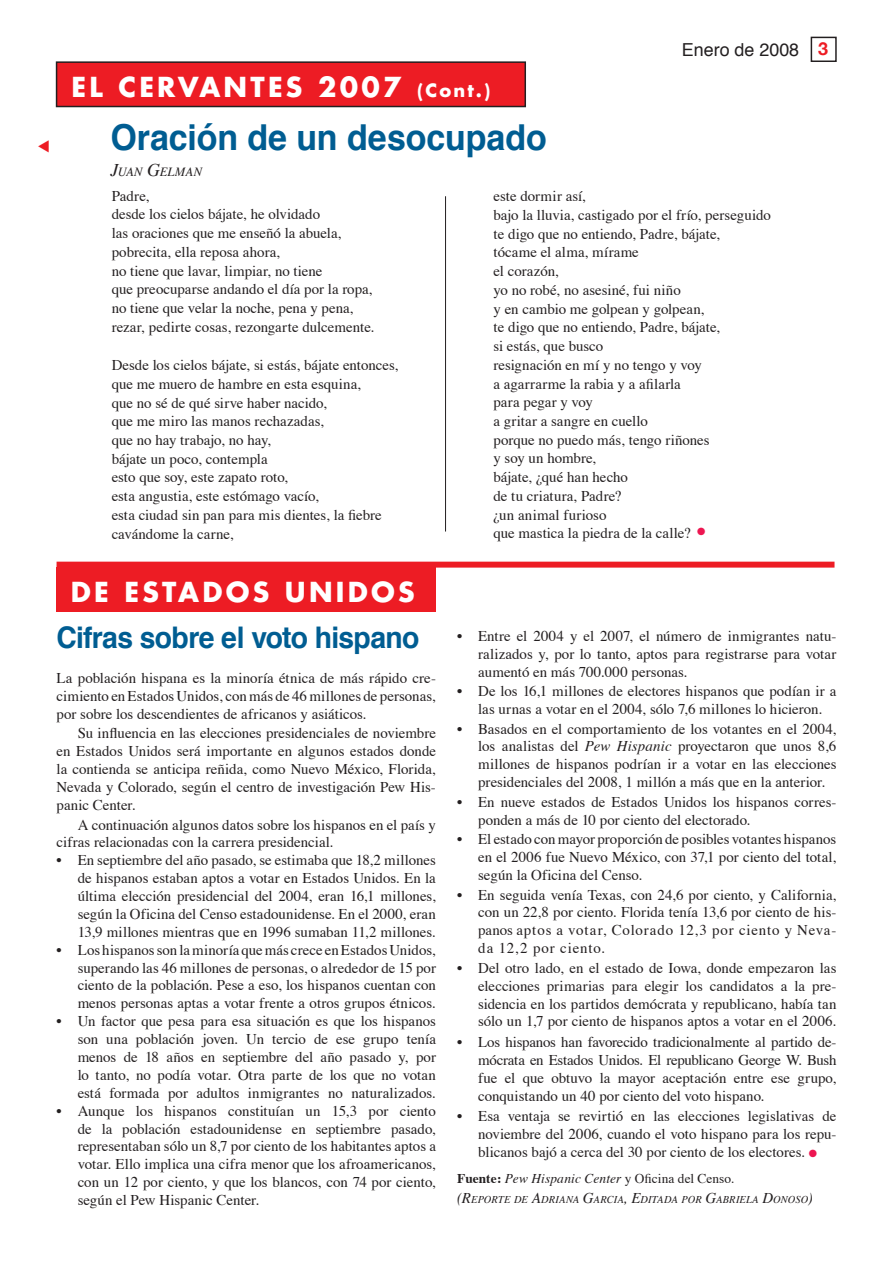
<style>
.page{position:relative;width:893px;height:1263px;background:#fff}
.page>*{position:absolute;margin:0;border:0;box-sizing:border-box;transform-origin:0 0}
.t1{font:700 35.7px "Helvetica";color:#005d92;scale:.95 1}
.t2{font:700 29.85px "Helvetica";letter-spacing:-.025em;color:#005d92;scale:.95 1}
.t3{font:700 26.85px "Futura";letter-spacing:.12em;color:#fff}
.t4{font:17.85px "Helvetica";color:#231f20}
.t5{font:14.85px/17.9px "Times";color:#231f20;text-align:justify}
.t6{font:italic 13.35px "Times";letter-spacing:.01em;color:#231f20}
.t7{font:italic 12.45px "Times";letter-spacing:.025em;color:#231f20}
.t8{font:italic 10.5px "Times";letter-spacing:.005em;color:#231f20}
.s1{font-size:17.85px}
.s2{font-family:"Helvetica Neue";font-weight:700;color:#ed1c24}
.s3{font-style:italic}
.s4{color:#ed1651}
.s5{font-weight:700;font-style:normal}
.s6{font-style:normal}
.s7{font-size:14.85px}
</style>
<div class="page">
<div style="left:811px;top:37px;width:26px;height:25px;border:1px solid #231f20"></div>
<div style="left:57px;top:62px;width:468px;height:45px;background:#ed1c24"></div>
<div style="left:56px;top:61px;width:470px;height:46px;border:1px solid #231f20"></div>
<div style="left:57px;top:562px;width:777px;height:6px;background:#ed1c24"></div>
<div style="left:57px;top:568px;width:379px;height:44px;background:#ed1c24"></div>
<hr style="left:445px;top:196px;width:1px;height:336px;background:#231f20">
<h3 class="t3" style="left:72px;top:75px;width:420px">EL CERVANTES 2007 <span class="s1">(Cont.)</span></h3>
<h1 class="t1" style="left:110px;top:122px;width:461px">Oración de un desocupado</h1>
<p class="t7" style="left:110px;top:167px;width:93px"><span class="s1">J</span>UAN <span class="s1">G</span>ELMAN</p>
<p class="t4" style="left:682px;top:42px;width:148px">Enero de 2008 <span class="s2">3</span></p>
<p class="t5" style="left:112px;top:188px;width:264px;line-height:18.8px;text-align:left">Padre,<br>desde los cielos bájate, he olvidado<br>las oraciones que me enseñó la abuela, pobrecita, ella reposa ahora,<br>no tiene que lavar, limpiar, no tiene<br>que preocuparse andando el día por la ropa, no tiene que velar la noche, pena y pena, rezar, pedirte cosas, rezongarte dulcemente.</p>
<p class="t5" style="left:112px;top:357px;width:288px;line-height:18.8px;text-align:left">Desde los cielos bájate, si estás, bájate entonces, que me muero de hambre en esta esquina,<br>que no sé de qué sirve haber nacido,<br>que me miro las manos rechazadas,<br>que no hay trabajo, no hay,<br>bájate un poco, contempla<br>esto que soy, este zapato roto,<br>esta angustia, este estómago vacío,<br>esta ciudad sin pan para mis dientes, la fiebre cavándome la carne,</p>
<h3 class="t3" style="left:71px;top:580px;width:345px">DE ESTADOS UNIDOS</h3>
<h2 class="t2" style="left:57px;top:625px;width:383px">Cifras sobre el voto hispano</h2>
<p class="t5" style="left:57px;top:670px;width:381px">La población hispana es la minoría étnica de más rápido cre&shy;cimiento en Estados Unidos, con más de 46 millones de personas, por sobre los descendientes de africanos y asiáticos.</p>
<p class="t5" style="left:57px;top:726px;width:381px;text-indent:21px">Su influencia en las elecciones presidenciales de noviembre en Estados Unidos será importante en algunos estados donde la contienda se anticipa reñida, como Nuevo México, Florida, Nevada y Colorado, según el centro de investigación Pew His&shy;panic Center.</p>
<p class="t5" style="left:57px;top:817px;width:381px;text-indent:21px">A continuación algunos datos sobre los hispanos en el país y cifras relacionadas con la carrera presidencial.</p>
<p class="t5" style="left:78px;top:853px;width:360px;text-indent:-21px">• En septiembre del año pasado, se estimaba que 18,2 millones de hispanos estaban aptos a votar en Estados Unidos. En la última elección presidencial del 2004, eran 16,1 millones, según la Oficina del Censo estadounidense. En el 2000, eran 13,9 millones mientras que en 1996 sumaban 11,2 millones.</p>
<p class="t5" style="left:78px;top:942px;width:360px;text-indent:-21px">• Los hispanos son la minoría que más crece en Estados Unidos, superando las 46 millones de personas, o alrededor de 15 por ciento de la población. Pese a eso, los hispanos cuentan con menos personas aptas a votar frente a otros grupos étnicos.</p>
<p class="t5" style="left:78px;top:1014px;width:360px;text-indent:-21px">• Un factor que pesa para esa situación es que los hispanos son una población joven. Un tercio de ese grupo tenía menos de 18 años en septiembre del año pasado y, por lo tanto, no podía votar. Otra parte de los que no votan está formada por adultos inmigrantes no naturalizados.</p>
<p class="t5" style="left:78px;top:1103px;width:360px;text-indent:-21px">• Aunque los hispanos constituían un 15,3 por ciento de la población estadounidense en septiembre pasado, representaban sólo un 8,7 por ciento de los habitantes aptos a votar. Ello implica una cifra menor que los afroamericanos, con un 12 por ciento, y que los blancos, con 74 por ciento, según el Pew Hispanic Center.</p>
<p class="t5" style="left:493px;top:188px;width:279px;line-height:18.8px;text-align:left">este dormir así,<br>bajo la lluvia, castigado por el frío, perseguido te digo que no entiendo, Padre, bájate,<br>tócame el alma, mírame<br>el corazón,<br>yo no robé, no asesiné, fui niño<br>y en cambio me golpean y golpean,<br>te digo que no entiendo, Padre, bájate,<br>si estás, que busco<br>resignación en mí y no tengo y voy<br>a agarrarme la rabia y a afilarla<br>para pegar y voy<br>a gritar a sangre en cuello<br>porque no puedo más, tengo riñones<br>y soy un hombre,<br>bájate, ¿qué han hecho<br>de tu criatura, Padre?<br>¿un animal furioso<br>que mastica la piedra de la calle? <sup>●</sup></p>
<p class="t5" style="left:478px;top:628px;width:360px;text-indent:-21px">• Entre el 2004 y el 2007, el número de inmigrantes natu&shy;ralizados y, por lo tanto, aptos para registrarse para votar aumentó en más 700.000 personas.</p>
<p class="t5" style="left:457px;top:683px;width:381px;text-align:center">• De los 16,1 millones de electores hispanos que podían ir a las urnas a votar en el 2004, sólo 7,6 millones lo hicieron.</p>
<p class="t5" style="left:478px;top:721px;width:360px;text-indent:-21px">• Basados en el comportamiento de los votantes en el 2004, los analistas del <span class="s3">Pew Hispanic</span> proyectaron que unos 8,6 millones de hispanos podrían ir a votar en las elecciones presidenciales del 2008, 1 millón a más que en la anterior.</p>
<p class="t5" style="left:478px;top:794px;width:360px;text-indent:-21px">• En nueve estados de Estados Unidos los hispanos corres&shy;ponden a más de 10 por ciento del electorado.</p>
<p class="t5" style="left:478px;top:832px;width:360px;text-indent:-21px">• El estado con mayor proporción de posibles votantes hispanos en el 2006 fue Nuevo México, con 37,1 por ciento del total, según la Oficina del Censo.</p>
<p class="t5" style="left:478px;top:887px;width:360px;text-indent:-21px">• En seguida venía Texas, con 24,6 por ciento, y California, con un 22,8 por ciento. Florida tenía 13,6 por ciento de his&shy;panos aptos a votar, Colorado 12,3 por ciento y Ne va&shy;da 12,2 por ciento.</p>
<p class="t5" style="left:478px;top:960px;width:360px;text-indent:-21px">• Del otro lado, en el estado de Iowa, donde empezaron las elecciones primarias para elegir los candidatos a la pre&shy;sidencia en los partidos demócrata y republicano, había tan sólo un 1,7 por ciento de hispanos aptos a votar en el 2006.</p>
<p class="t5" style="left:478px;top:1035px;width:360px;text-indent:-21px">• Los hispanos han favorecido tradicionalmente al partido de - mócrata en Estados Unidos. El republicano George W. Bush fue el que obtuvo la mayor aceptación entre ese grupo, conquistando un 40 por ciento del voto hispano.</p>
<p class="t5" style="left:478px;top:1109px;width:360px;text-indent:-21px">• Esa ventaja se revirtió en las elecciones legislativas de noviembre del 2006, cuando el voto hispano para los repu&shy;blicanos bajó a cerca del 30 por ciento de los electores. <span class="s4">●</span></p>
<p class="t6" style="left:457px;top:1173px;width:279px"><span class="s5">Fuente:</span> Pew Hispanic Center <span class="s6">y Oficina del Censo.</span></p>
<p class="t8" style="left:457px;top:1195px;width:357px"><span class="s7">(R</span>EPORTE DE <span class="s7">A</span>DRIANA <span class="s7">G</span>ARCIA<span class="s7">, E</span>DITADA POR <span class="s7">G</span>ABRIELA <span class="s7">D</span>ONOSO<span class="s7">)</span></p>
</div>
